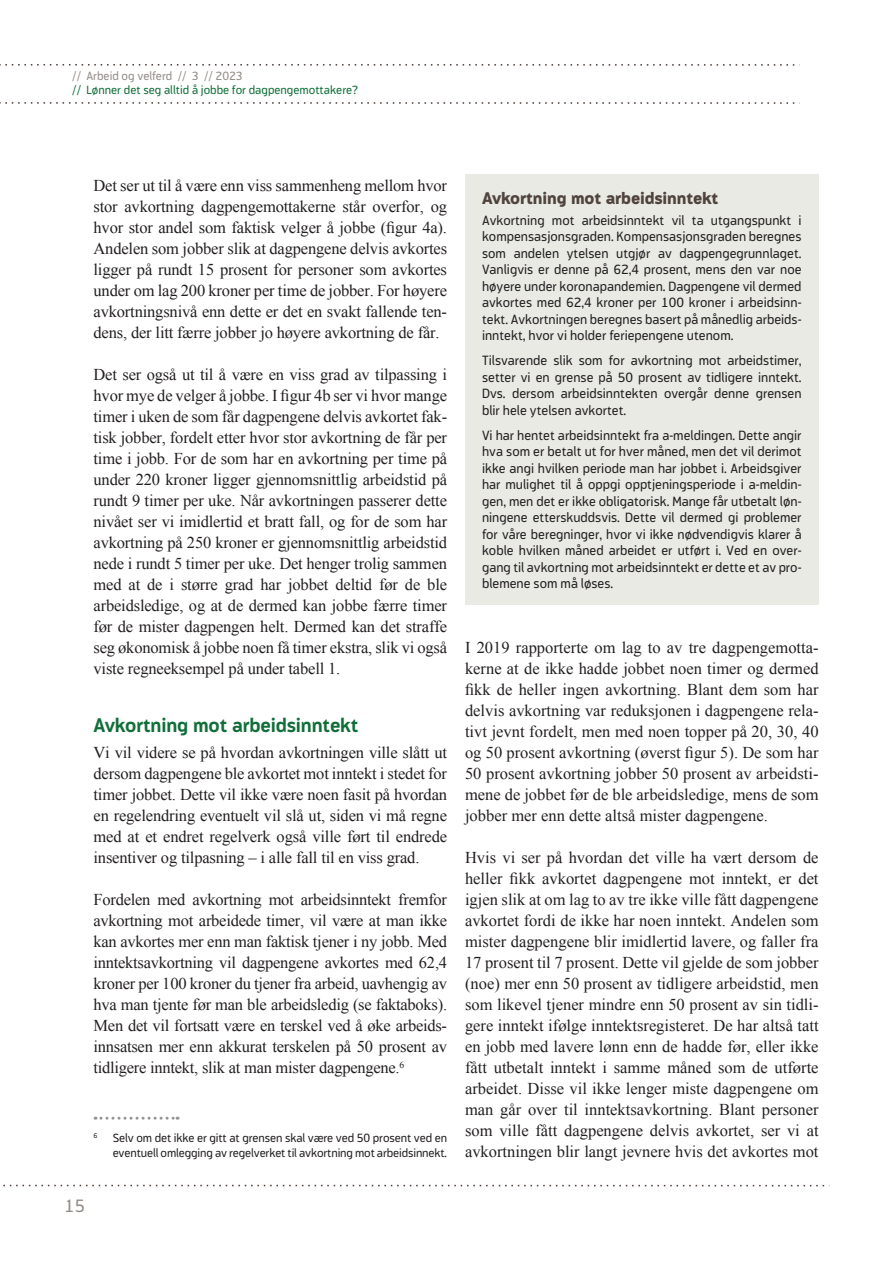
<style>
.page{position:relative;width:893px;height:1263px;background:#fff}
.page>*{position:absolute;margin:0;border:0;box-sizing:border-box;transform-origin:0 0}
.t1{font:700 19.5px "Modus";letter-spacing:-.01em;color:#106e39}
.t2{font:18px "Modus";color:#948d87}
.t3{font:16.5px/21px "Times New Roman";letter-spacing:-.01em;color:#231f20;text-align:justify}
.t4{font:800 16.5px "Modus";letter-spacing:-.01em;color:#50433d}
.t5{font:13.5px/16.5px "Modus";color:#231f20;text-align:justify}
.t6{font:12px/15px "Modus";letter-spacing:-.01em;color:#231f20}
.t7{font:12px "Modus";color:#106e39}
.t8{font:12px "Modus";color:#948d87}
.t9{font:7.05px "Modus";color:#231f20}
</style>
<div class="page">
<svg style="left:0;top:64px;width:795px;height:2px"></svg>
<svg style="left:0;top:102px;width:795px;height:2px"></svg>
<svg style="left:3px;top:1185px;width:822px;height:1px"></svg>
<svg style="left:95px;top:1117px;width:83px;height:3px"></svg>
<div style="left:465px;top:175px;width:354px;height:430px;background:#e9eae4"></div>
<p class="t8" style="left:72px;top:69px;width:172px">// Arbeid og velferd // 3 // 2023</p>
<p class="t7" style="left:72px;top:83px;width:287px">// Lønner det seg alltid å jobbe for dagpengemottakere?</p>
<p class="t3" style="left:94px;top:175px;width:355px">Det ser ut til å være enn viss sammenheng mellom hvor stor avkortning dagpengemottakerne står overfor, og hvor stor andel som faktisk velger å jobbe (figur 4a).<br>Andelen som jobber slik at dagpengene delvis avkortes ligger på rundt 15 prosent for personer som avkortes under om lag 200 kroner per time de jobber. For høyere avkortningsnivå enn dette er det en svakt fallende ten&shy;dens, der litt færre jobber jo høyere avkortning de får.</p>
<p class="t3" style="left:94px;top:364px;width:355px">Det ser også ut til å være en viss grad av tilpassing i hvor mye de velger å jobbe. I figur 4b ser vi hvor mange timer i uken de som får dagpengene delvis avkortet fak&shy;tisk jobber, fordelt etter hvor stor avkortning de får per time i jobb. For de som har en avkortning per time på under 220 kroner ligger gjennomsnittlig arbeidstid på rundt 9 timer per uke. Når avkortningen passerer dette nivået ser vi imidlertid et bratt fall, og for de som har avkortning på 250 kroner er gjennomsnittlig arbeidstid nede i rundt 5 timer per uke. Det henger trolig sammen med at de i større grad har jobbet deltid før de ble arbeidsledige, og at de dermed kan jobbe færre timer før de mister dagpengen helt. Dermed kan det straffe seg økonomisk å jobbe noen få timer ekstra, slik vi også viste regneeksempel på under tabell 1.</p>
<p class="t1" style="left:94px;top:714px;width:266px">Avkortning mot arbeidsinntekt</p>
<p class="t3" style="left:94px;top:742px;width:355px">Vi vil videre se på hvordan avkortningen ville slått ut dersom dagpengene ble avkortet mot inntekt i stedet for timer jobbet. Dette vil ikke være noen fasit på hvordan en regelendring eventuelt vil slå ut, siden vi må regne med at et endret regelverk også ville ført til endrede insentiver og tilpasning – i alle fall til en viss grad.</p>
<p class="t3" style="left:94px;top:889px;width:355px">Fordelen med avkortning mot arbeidsinntekt fremfor avkortning mot arbeidede timer, vil være at man ikke kan avkortes mer enn man faktisk tjener i ny jobb. Med inntektsavkortning vil dagpengene avkortes med 62,4 kroner per 100 kroner du tjener fra arbeid, uavhengig av hva man tjente før man ble arbeidsledig (se faktaboks).<br>Men det vil fortsatt være en terskel ved å øke arbeids&shy;innsatsen mer enn akkurat terskelen på 50 prosent av tidligere inntekt, slik at man mister dagpengene.<sup>6</sup></p>
<p class="t9" style="left:94px;top:1131px;width:5px">6</p>
<p class="t6" style="left:113px;top:1130px;width:336px">Selv om det ikke er gitt at grensen skal være ved 50 prosent ved en eventuell omlegging av regelverket til avkortning mot arbeidsinnekt.</p>
<p class="t2" style="left:65px;top:1195px;width:22px">15</p>
<p class="t4" style="left:482px;top:189px;width:238px">Avkortning mot arbeidsinntekt</p>
<p class="t5" style="left:482px;top:212px;width:321px">Avkortning mot arbeidsinntekt vil ta utgangspunkt i kompensasjonsgraden. Kompensasjonsgraden beregnes som andelen ytelsen utgjør av dagpengegrunnlaget.<br>Vanligvis er denne på 62,4 prosent, mens den var noe høyere under koronapandemien. Dagpengene vil dermed avkortes med 62,4 kroner per 100 kroner i arbeidsinn&shy;tekt. Avkortningen beregnes basert på månedlig arbeids&shy;inntekt, hvor vi holder feriepengene utenom.</p>
<p class="t5" style="left:482px;top:352px;width:321px">Tilsvarende slik som for avkortning mot arbeidstimer, setter vi en grense på 50 prosent av tidligere inntekt.<br>Dvs. dersom arbeidsinntekten overgår denne grensen blir hele ytelsen avkortet.</p>
<p class="t5" style="left:482px;top:427px;width:321px">Vi har hentet arbeidsinntekt fra a-meldingen. Dette angir hva som er betalt ut for hver måned, men det vil derimot ikke angi hvilken periode man har jobbet i. Arbeidsgiver har mulighet til å oppgi opptjeningsperiode i a-meldin&shy;gen, men det er ikke obligatorisk. Mange får utbetalt løn&shy;ningene etterskuddsvis. Dette vil dermed gi problemer for våre beregninger, hvor vi ikke nødvendigvis klarer å koble hvilken måned arbeidet er utført i. Ved en over&shy;gang til avkortning mot arbeidsinntekt er dette et av pro&shy;blemene som må løses.</p>
<p class="t3" style="left:465px;top:637px;width:355px">I 2019 rapporterte om lag to av tre dagpengemotta&shy;kerne at de ikke hadde jobbet noen timer og dermed fikk de heller ingen avkortning. Blant dem som har delvis avkortning var reduksjonen i dagpengene rela&shy;tivt jevnt fordelt, men med noen topper på 20, 30, 40 og 50 prosent avkortning (øverst figur 5). De som har 50 prosent avkortning jobber 50 prosent av arbeidsti&shy;mene de jobbet før de ble arbeidsledige, mens de som jobber mer enn dette altså mister dagpengene.</p>
<p class="t3" style="left:465px;top:847px;width:355px">Hvis vi ser på hvordan det ville ha vært dersom de heller fikk avkortet dagpengene mot inntekt, er det igjen slik at om lag to av tre ikke ville fått dagpengene avkortet fordi de ikke har noen inntekt. Andelen som mister dagpengene blir imidlertid lavere, og faller fra 17 prosent til 7 prosent. Dette vil gjelde de som jobber (noe) mer enn 50 prosent av tidligere arbeidstid, men som likevel tjener mindre enn 50 prosent av sin tidli&shy;gere inntekt ifølge inntektsregisteret. De har altså tatt en jobb med lavere lønn enn de hadde før, eller ikke fått utbetalt inntekt i samme måned som de utførte arbeidet. Disse vil ikke lenger miste dagpengene om man går over til inntektsavkortning. Blant personer som ville fått dagpengene delvis avkortet, ser vi at avkortningen blir langt jevnere hvis det avkortes mot</p>
</div>
